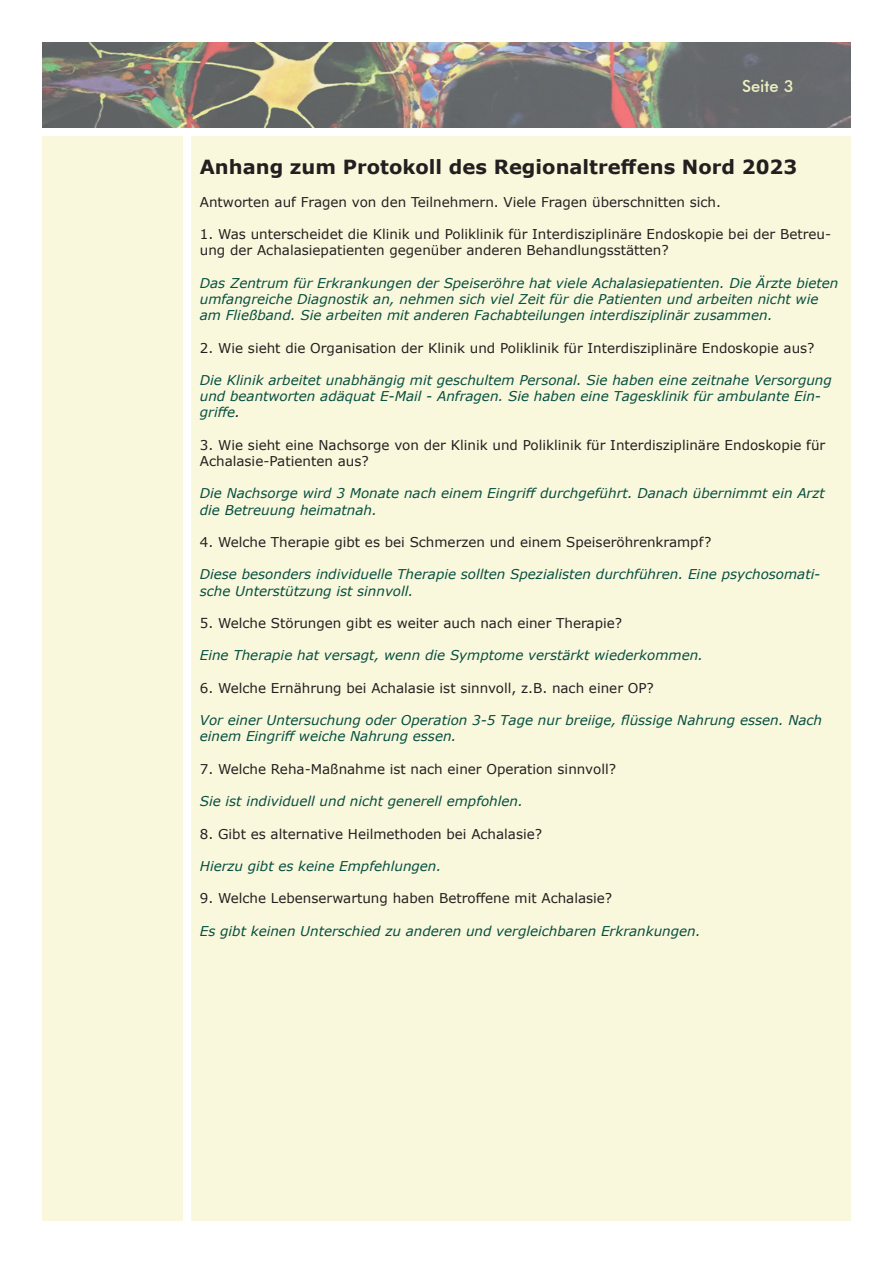
<style>
.page{position:relative;width:893px;height:1263px;background:#fff}
.page>*{position:absolute;margin:0;border:0;box-sizing:border-box;transform-origin:0 0}
.t1{font:700 19.5px "Verdana";color:#231f20}
.t2{font:500 16.5px "Futura BT";color:#eef2c1}
.t3{font:italic 13.5px/16.2px "Verdana";color:#064f41}
.t4{font:13.5px/16.2px "Verdana";color:#231f20}
.s1{color:#231f20}
</style>
<div class="page">
<img style="left:43px;top:43px;width:807px;height:85px">
<div style="left:43px;top:136px;width:140px;height:1084px;background:#faf8dc"></div>
<div style="left:191px;top:136px;width:659px;height:1084px;background:#faf8dc"></div>
<p class="t2" style="left:742px;top:76px;width:53px">Seite 3</p>
<h1 class="t1" style="left:200px;top:153px;width:599px">Anhang zum Protokoll des Regionaltreffens Nord 2023</h1>
<p class="t4" style="left:200px;top:194px;width:523px">Antworten auf Fragen von den Teilnehmern. Viele Fragen überschnitten sich.</p>
<p class="t4" style="left:200px;top:226px;width:633px">1. Was unterscheidet die Klinik und Poliklinik für Interdisziplinäre Endoskopie bei der Betreu&shy;ung der Achalasiepatienten gegenüber anderen Behandlungsstätten?</p>
<p class="t3" style="left:200px;top:275px;width:640px">Das Zentrum für Erkrankungen der Speiseröhre hat viele Achalasiepatienten. Die Ärzte bieten umfangreiche Diagnostik an, nehmen sich viel Zeit für die Patienten und arbeiten nicht wie am Fließband. Sie arbeiten mit anderen Fachabteilungen interdisziplinär zusammen.</p>
<p class="t4" style="left:200px;top:339px;width:616px">2. Wie sieht die Organisation der Klinik und Poliklinik für Interdisziplinäre Endoskopie aus?</p>
<p class="t3" style="left:200px;top:372px;width:634px">Die Klinik arbeitet unabhängig mit geschultem Personal. Sie haben eine zeitnahe Versorgung und beantworten adäquat E-Mail - Anfragen. Sie haben eine Tagesklinik für ambulante Ein&shy;griffe<span class="s1">.</span></p>
<p class="t4" style="left:200px;top:437px;width:627px">3. Wie sieht eine Nachsorge von der Klinik und Poliklinik für Interdisziplinäre Endoskopie für<br>Achalasie-Patienten aus?</p>
<p class="t3" style="left:200px;top:485px;width:626px">Die Nachsorge wird 3 Monate nach einem Eingriff durchgeführt. Danach übernimmt ein Arzt die Betreuung heimatnah.</p>
<p class="t4" style="left:200px;top:534px;width:513px">4. Welche Therapie gibt es bei Schmerzen und einem Speiseröhrenkrampf?</p>
<p class="t3" style="left:200px;top:566px;width:622px">Diese besonders individuelle Therapie sollten Spezialisten durchführen. Eine psychosomati&shy;sche Unterstützung ist sinnvoll.</p>
<p class="t4" style="left:200px;top:615px;width:424px">5. Welche Störungen gibt es weiter auch nach einer Therapie?</p>
<p class="t3" style="left:200px;top:647px;width:505px">Eine Therapie hat versagt, wenn die Symptome verstärkt wiederkommen.</p>
<p class="t4" style="left:200px;top:680px;width:456px">6. Welche Ernährung bei Achalasie ist sinnvoll, z.B. nach einer OP?</p>
<p class="t3" style="left:200px;top:712px;width:624px">Vor einer Untersuchung oder Operation 3-5 Tage nur breiige, flüssige Nahrung essen. Nach einem Eingriff weiche Nahrung essen.</p>
<p class="t4" style="left:200px;top:761px;width:418px">7. Welche Reha-Maßnahme ist nach einer Operation sinnvoll?</p>
<p class="t3" style="left:200px;top:793px;width:325px">Sie ist individuell und nicht generell empfohlen.</p>
<p class="t4" style="left:200px;top:825px;width:344px">8. Gibt es alternative Heilmethoden bei Achalasie?</p>
<p class="t3" style="left:200px;top:858px;width:243px">Hierzu gibt es keine Empfehlungen.</p>
<p class="t4" style="left:200px;top:890px;width:414px">9. Welche Lebenserwartung haben Betroffene mit Achalasie?</p>
<p class="t3" style="left:200px;top:923px;width:502px">Es gibt keinen Unterschied zu anderen und vergleichbaren Erkrankungen.</p>
</div>
